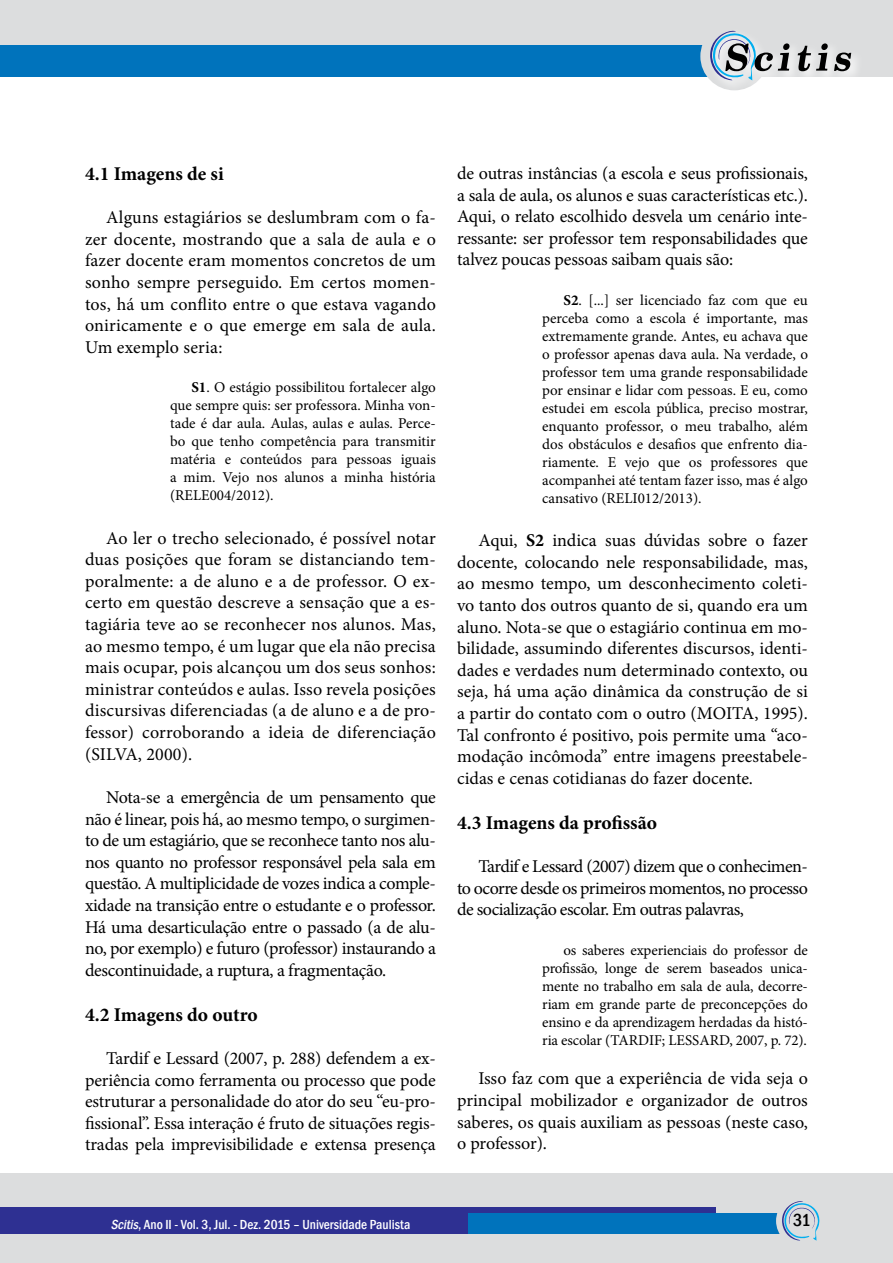
<style>
.page{position:relative;width:893px;height:1263px;background:#fff}
.page>*{position:absolute;margin:0;border:0;box-sizing:border-box;transform-origin:0 0}
.t1{font:700 19.5px "Minion Pro";color:#000}
.t2{font:18px/21.6px "Minion Pro";letter-spacing:-.005em;color:#000;text-align:justify}
.t3{font:500 condensed 18px "Franklin Gothic";color:#000}
.t4{font:15px/18px "Minion Pro";color:#000;text-align:justify}
.t5{font:500 condensed 13.5px "Franklin Gothic";color:#fff}
.s1{font-weight:700}
.s2{font-style:italic}
</style>
<div class="page">
<div style="left:0;top:0;width:893px;height:77px;background:#dcddde"></div>
<div style="left:0;top:45px;width:733px;height:32px;background:#0073bc"></div>
<div style="left:0;top:1174px;width:893px;height:89px;background:#dcddde"></div>
<div style="left:0;top:1208px;width:715px;height:26px;background:#2e3092"></div>
<div style="left:468px;top:1214px;width:312px;height:20px;background:#0073bc"></div>
<div style="left:700px;top:22px;width:68px;height:68px;background:#dcddde;border-radius:50%"></div>
<svg style="left:776px;top:1201px;width:44px;height:40px"></svg>
<div style="left:706px;top:27px;width:158px;height:66px;background:#fff;opacity:.75"></div>
<svg style="left:834px;top:53px;width:17px;height:18px"></svg>
<svg style="left:798px;top:43px;width:30px;height:28px"></svg>
<svg style="left:709px;top:30px;width:81px;height:50px"></svg>
<p class="t1" style="left:85px;top:160px;width:140px">4.1 Imagens de si</p>
<p class="t2" style="left:85px;top:207px;width:352px;text-indent:21px">Alguns estagiários se deslumbram com o fa&shy;zer docente, mostrando que a sala de aula e o fazer docente eram momentos concretos de um sonho sempre perseguido. Em certos momen&shy;tos, há um conflito entre o que estava vagando oniricamente e o que emerge em sala de aula.<br>Um exemplo seria:</p>
<p class="t4" style="left:170px;top:379px;width:267px;text-indent:21px"><span class="s1">S1</span>. O estágio possibilitou fortalecer algo que sempre quis: ser professora. Minha von&shy;tade é dar aula. Aulas, aulas e aulas. Perce&shy;bo que tenho competência para transmitir matéria e conteúdos para pessoas iguais a mim. Vejo nos alunos a minha história (RELE004/2012).</p>
<p class="t2" style="left:85px;top:527px;width:352px;text-indent:21px">Ao ler o trecho selecionado, é possível notar duas posições que foram se distanciando tem&shy;poralmente: a de aluno e a de professor. O ex&shy;certo em questão descreve a sensação que a es&shy;tagiária teve ao se reconhecer nos alunos. Mas, ao mesmo tempo, é um lugar que ela não precisa mais ocupar, pois alcançou um dos seus sonhos: ministrar conteúdos e aulas. Isso revela posições discursivas diferenciadas (a de aluno e a de pro&shy;fessor) corroborando a ideia de diferenciação (SILVA, 2000).</p>
<p class="t2" style="left:85px;top:786px;width:352px;text-indent:21px">Nota-se a emergência de um pensamento que não é linear, pois há, ao mesmo tempo, o surgimen&shy;to de um estagiário, que se reconhece tanto nos alu&shy;nos quanto no professor responsável pela sala em questão. A multiplicidade de vozes indica a comple&shy;xidade na transição entre o estudante e o professor.<br>Há uma desarticulação entre o passado (a de alu&shy;no, por exemplo) e futuro (professor) instaurando a descontinuidade, a ruptura, a fragmentação.</p>
<p class="t1" style="left:85px;top:1001px;width:174px">4.2 Imagens do outro</p>
<p class="t2" style="left:85px;top:1047px;width:352px;text-indent:21px">Tardif e Lessard (2007, p. 288) defendem a ex&shy;periência como ferramenta ou processo que pode estruturar a personalidade do ator do seu “eu-pro&shy;fissional”. Essa interação é fruto de situações regis&shy;tradas pela imprevisibilidade e extensa presença</p>
<p class="t2" style="left:457px;top:162px;width:352px">de outras instâncias (a escola e seus profissionais, a sala de aula, os alunos e suas características etc.).<br>Aqui, o relato escolhido desvela um cenário inte&shy;ressante: ser professor tem responsabilidades que talvez poucas pessoas saibam quais são:</p>
<p class="t4" style="left:542px;top:291px;width:267px;text-indent:21px"><span class="s1">S2</span>. [...] ser licenciado faz com que eu perceba como a escola é importante, mas extremamente grande. Antes, eu achava que o professor apenas dava aula. Na verdade, o professor tem uma grande responsabilidade por ensinar e lidar com pessoas. E eu, como estudei em escola pública, preciso mostrar, enquanto professor, o meu trabalho, além dos obstáculos e desafios que enfrento dia&shy;riamente. E vejo que os professores que acompanhei até tentam fazer isso, mas é algo cansativo (RELI012/2013).</p>
<p class="t2" style="left:457px;top:530px;width:352px;text-indent:21px">Aqui, <span class="s1">S2</span> indica suas dúvidas sobre o fazer docente, colocando nele responsabilidade, mas, ao mesmo tempo, um desconhecimento coleti&shy;vo tanto dos outros quanto de si, quando era um aluno. Nota-se que o estagiário continua em mo&shy;bilidade, assumindo diferentes discursos, identi&shy;dades e verdades num determinado contexto, ou seja, há uma ação dinâmica da construção de si a partir do contato com o outro (MOITA, 1995).<br>Tal confronto é positivo, pois permite uma “aco&shy;modação incômoda” entre imagens preestabele&shy;cidas e cenas cotidianas do fazer docente.</p>
<p class="t1" style="left:457px;top:809px;width:202px">4.3 Imagens da profissão</p>
<p class="t2" style="left:457px;top:855px;width:352px;text-indent:21px">Tardif e Lessard (2007) dizem que o conhecimen&shy;to ocorre desde os primeiros momentos, no processo de socialização escolar. Em outras palavras,</p>
<p class="t4" style="left:542px;top:941px;width:267px;text-indent:21px">os saberes experienciais do professor de profissão, longe de serem baseados unica&shy;mente no trabalho em sala de aula, decorre&shy;riam em grande parte de preconcepções do ensino e da aprendizagem herdadas da histó&shy;ria escolar (TARDIF; LESSARD, 2007, p. 72).</p>
<p class="t2" style="left:457px;top:1068px;width:352px;text-indent:21px">Isso faz com que a experiência de vida seja o principal mobilizador e organizador de outros saberes, os quais auxiliam as pessoas (neste caso, o professor).</p>
<p class="t5" style="left:111px;top:1215px;width:301px"><span class="s2">Scitis</span>, Ano II - Vol. 3, Jul. - Dez. 2015 – Universidade Paulista</p>
<p class="t3" style="left:793px;top:1208px;width:19px">31</p>
</div>
